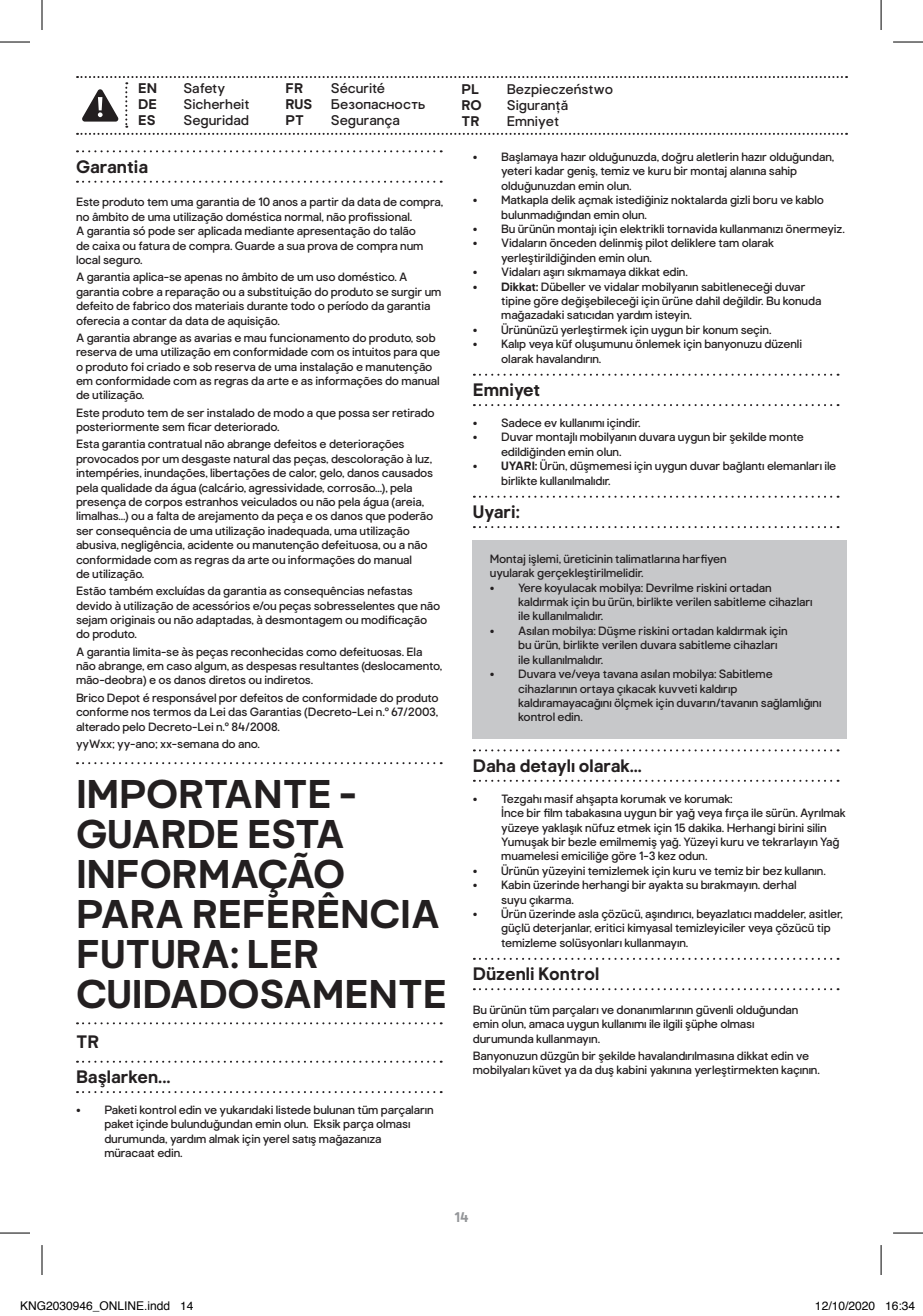
<style>
.page{position:relative;width:923px;height:1316px;background:#fff}
.page>*{position:absolute;margin:0;border:0;box-sizing:border-box;transform-origin:0 0}
.t1{font:700 40px/40px "Good Home";letter-spacing:-.01em;color:#231f20}
.t2{font:700 18px/35.2px "Good Home";color:#231f20}
.t3{font:14px "Good Home";color:#231f20}
.t4{font:700 14px "Good Home";color:#231f20}
.t5{font:700 14px "Good Home";color:#939598}
.t6{font:12px/14.4px "Good Home";letter-spacing:-.01em;color:#231f20}
.t7{font:12px "Helvetica";color:#000}
.s1{font-weight:700}
</style>
<div class="page">
<svg style="left:77px;top:76px;width:770px;height:59px"></svg>
<svg style="left:77px;top:150px;width:365px;height:2px"></svg>
<svg style="left:77px;top:181px;width:365px;height:2px"></svg>
<svg style="left:77px;top:762px;width:365px;height:2px"></svg>
<svg style="left:77px;top:1022px;width:365px;height:2px"></svg>
<svg style="left:77px;top:1060px;width:365px;height:2px"></svg>
<svg style="left:77px;top:1091px;width:365px;height:2px"></svg>
<svg style="left:474px;top:374px;width:365px;height:2px"></svg>
<svg style="left:474px;top:404px;width:365px;height:2px"></svg>
<svg style="left:474px;top:496px;width:365px;height:2px"></svg>
<svg style="left:474px;top:526px;width:365px;height:2px"></svg>
<svg style="left:474px;top:749px;width:365px;height:2px"></svg>
<svg style="left:474px;top:779px;width:365px;height:2px"></svg>
<svg style="left:474px;top:957px;width:365px;height:2px"></svg>
<svg style="left:474px;top:988px;width:365px;height:2px"></svg>
<div style="left:473px;top:540px;width:374px;height:198px;background:#c7c8ca"></div>
<hr style="left:0;top:42px;width:30px;height:1px;background:#000">
<hr style="left:893px;top:42px;width:30px;height:1px;background:#000">
<hr style="left:0;top:1232px;width:30px;height:1px;background:#000">
<hr style="left:893px;top:1232px;width:30px;height:1px;background:#000">
<hr style="left:42px;top:0;width:1px;height:30px;background:#000">
<svg style="left:42px;top:1245px;width:1px;height:29px"></svg>
<hr style="left:881px;top:0;width:1px;height:30px;background:#000">
<svg style="left:881px;top:1245px;width:1px;height:29px"></svg>
<p class="t4" style="left:138px;top:80px;width:20px">EN</p>
<p class="t3" style="left:184px;top:80px;width:43px">Safety</p>
<p class="t4" style="left:138px;top:96px;width:20px">DE</p>
<p class="t3" style="left:184px;top:96px;width:67px">Sicherheit</p>
<p class="t4" style="left:138px;top:112px;width:19px">ES</p>
<p class="t3" style="left:184px;top:112px;width:67px">Seguridad</p>
<p class="t4" style="left:286px;top:80px;width:19px">FR</p>
<p class="t3" style="left:331px;top:80px;width:56px">Sécurité</p>
<p class="t4" style="left:286px;top:96px;width:28px">RUS</p>
<p class="t3" style="left:331px;top:96px;width:96px">Безопасность</p>
<p class="t4" style="left:286px;top:112px;width:20px">PT</p>
<p class="t3" style="left:331px;top:112px;width:71px">Segurança</p>
<h2 class="t2" style="left:76px;top:149px;width:74px">Garantia</h2>
<p class="t6" style="left:76px;top:195px;width:369px">Este produto tem uma garantia de 10 anos a partir da data de compra, no âmbito de uma utilização doméstica normal, não profissional.<br>A garantia só pode ser aplicada mediante apresentação do talão<br>de caixa ou fatura de compra. Guarde a sua prova de compra num local seguro.</p>
<p class="t6" style="left:76px;top:270px;width:367px">A garantia aplica-se apenas no âmbito de um uso doméstico. A garantia cobre a reparação ou a substituição do produto se surgir um defeito de fabrico dos materiais durante todo o período da garantia oferecia a contar da data de aquisição.</p>
<p class="t6" style="left:76px;top:330px;width:366px">A garantia abrange as avarias e mau funcionamento do produto, sob reserva de uma utilização em conformidade com os intuitos para que o produto foi criado e sob reserva de uma instalação e manutenção em conformidade com as regras da arte e as informações do manual de utilização.</p>
<p class="t6" style="left:76px;top:405px;width:360px">Este produto tem de ser instalado de modo a que possa ser retirado posteriormente sem ficar deteriorado.</p>
<p class="t6" style="left:76px;top:437px;width:359px">Esta garantia contratual não abrange defeitos e deteriorações provocados por um desgaste natural das peças, descoloração à luz, intempéries, inundações, libertações de calor, gelo, danos causados pela qualidade da água (calcário, agressividade, corrosão...), pela presença de corpos estranhos veiculados ou não pela água (areia, limalhas...) ou a falta de arejamento da peça e os danos que poderão ser consequência de uma utilização inadequada, uma utilização abusiva, negligência, acidente ou manutenção defeituosa, ou a não conformidade com as regras da arte ou informações do manual<br>de utilização.</p>
<p class="t6" style="left:76px;top:584px;width:366px">Estão também excluídas da garantia as consequências nefastas devido à utilização de acessórios e/ou peças sobresselentes que não sejam originais ou não adaptadas, à desmontagem ou modificação do produto.</p>
<p class="t6" style="left:76px;top:644px;width:368px">A garantia limita-se às peças reconhecidas como defeituosas. Ela não abrange, em caso algum, as despesas resultantes (deslocamento, mão-deobra) e os danos diretos ou indiretos.</p>
<p class="t6" style="left:76px;top:690px;width:364px;text-align:justify">Brico Depot é responsável por defeitos de conformidade do produto conforme nos termos da Lei das Garantias (Decreto-Lei n.º 67/2003, alterado pelo Decreto-Lei n.º 84/2008.</p>
<p class="t6" style="left:76px;top:736px;width:185px">yyWxx; yy-ano; xx-semana do ano.</p>
<h1 class="t1" style="left:76px;top:775px;width:373px">IMPORTANTE -<br>GUARDE ESTA<br>INFORMAÇÃO<br>PARA REFERÊNCIA<br>FUTURA: LER<br>CUIDADOSAMENTE</h1>
<h2 class="t2" style="left:76px;top:1024px;width:96px">TR<br>Başlarken...</h2>
<p class="t6" style="left:104px;top:1102px;width:331px;text-indent:-28px">• Paketi kontrol edin ve yukarıdaki listede bulunan tüm parçaların paket içinde bulunduğundan emin olun. Eksik parça olması durumunda, yardım almak için yerel satış mağazanıza müracaat edin.</p>
<p class="t4" style="left:462px;top:81px;width:19px">PL</p>
<p class="t3" style="left:507px;top:81px;width:108px">Bezpieczeństwo</p>
<p class="t4" style="left:462px;top:97px;width:22px">RO</p>
<p class="t3" style="left:507px;top:97px;width:63px">Siguranță</p>
<p class="t4" style="left:462px;top:113px;width:19px">TR</p>
<p class="t3" style="left:507px;top:113px;width:54px">Emniyet</p>
<p class="t6" style="left:501px;top:150px;width:335px;text-indent:-28px">• Başlamaya hazır olduğunuzda, doğru aletlerin hazır olduğundan, yeteri kadar geniş, temiz ve kuru bir montaj alanına sahip olduğunuzdan emin olun.</p>
<p class="t6" style="left:501px;top:193px;width:324px;text-indent:-28px">• Matkapla delik açmak istediğiniz noktalarda gizli boru ve kablo bulunmadığından emin olun.</p>
<p class="t6" style="left:473px;top:222px;width:373px">• Bu ürünün montajı için elektrikli tornavida kullanmanızı önermeyiz.</p>
<p class="t6" style="left:501px;top:236px;width:275px;text-indent:-28px">• Vidaların önceden delinmiş pilot deliklere tam olarak yerleştirildiğinden emin olun.</p>
<p class="t6" style="left:473px;top:265px;width:217px">• Vidaları aşırı sıkmamaya dikkat edin.</p>
<p class="t6" style="left:501px;top:279px;width:322px;text-indent:-28px">• <span class="s1">Dikkat:</span> Dübeller ve vidalar mobilyanın sabitleneceği duvar tipine göre değişebileceği için ürüne dahil değildir. Bu konuda mağazadaki satıcıdan yardım isteyin.</p>
<p class="t6" style="left:473px;top:322px;width:300px">• Ürününüzü yerleştirmek için uygun bir konum seçin.</p>
<p class="t6" style="left:501px;top:337px;width:302px;text-indent:-28px">• Kalıp veya küf oluşumunu önlemek için banyonuzu düzenli olarak havalandırın.</p>
<h2 class="t2" style="left:473px;top:372px;width:69px">Emniyet</h2>
<p class="t6" style="left:473px;top:416px;width:169px">• Sadece ev kullanımı içindir.</p>
<p class="t6" style="left:501px;top:430px;width:304px;text-indent:-28px">• Duvar montajlı mobilyanın duvara uygun bir şekilde monte edildiğinden emin olun.</p>
<p class="t6" style="left:501px;top:459px;width:337px;text-indent:-28px">• <span class="s1">UYARI:</span> Ürün, düşmemesi için uygun duvar bağlantı elemanları ile birlikte kullanılmalıdır.</p>
<h2 class="t2" style="left:473px;top:494px;width:49px">Uyari:</h2>
<p class="t6" style="left:490px;top:551px;width:238px">Montaj işlemi, üreticinin talimatlarına harfiyen uyularak gerçekleştirilmelidir.</p>
<p class="t6" style="left:518px;top:580px;width:296px;text-indent:-28px">• Yere koyulacak mobilya: Devrilme riskini ortadan kaldırmak için bu ürün, birlikte verilen sabitleme cihazları ile kullanılmalıdır.</p>
<p class="t6" style="left:518px;top:623px;width:271px;text-indent:-28px">• Asılan mobilya: Düşme riskini ortadan kaldırmak için bu ürün, birlikte verilen duvara sabitleme cihazları ile kullanılmalıdır.</p>
<p class="t6" style="left:518px;top:667px;width:305px;text-indent:-28px">• Duvara ve/veya tavana asılan mobilya: Sabitleme cihazlarının ortaya çıkacak kuvveti kaldırıp kaldıramayacağını ölçmek için duvarın/tavanın sağlamlığını kontrol edin.</p>
<h2 class="t2" style="left:473px;top:748px;width:171px">Daha detaylı olarak…</h2>
<p class="t6" style="left:501px;top:791px;width:346px;text-indent:-28px">• Tezgahı masif ahşapta korumak ve korumak:<br>İnce bir film tabakasına uygun bir yağ veya fırça ile sürün. Ayrılmak yüzeye yaklaşık nüfuz etmek için 15 dakika. Herhangi birini silin Yumuşak bir bezle emilmemiş yağ. Yüzeyi kuru ve tekrarlayın Yağ muamelesi emiciliğe göre 1-3 kez odun.</p>
<p class="t6" style="left:473px;top:863px;width:354px">• Ürünün yüzeyini temizlemek için kuru ve temiz bir bez kullanın.</p>
<p class="t6" style="left:501px;top:878px;width:297px;text-indent:-28px">• Kabin üzerinde herhangi bir ayakta su bırakmayın. derhal suyu çıkarma.</p>
<p class="t6" style="left:501px;top:906px;width:343px;text-indent:-28px">• Ürün üzerinde asla çözücü, aşındırıcı, beyazlatıcı maddeler, asitler, güçlü deterjanlar, eritici kimyasal temizleyiciler veya çözücü tip temizleme solüsyonları kullanmayın.</p>
<h2 class="t2" style="left:473px;top:956px;width:128px">Düzenli Kontrol</h2>
<p class="t6" style="left:473px;top:1002px;width:327px">Bu ürünün tüm parçaları ve donanımlarının güvenli olduğundan emin olun, amaca uygun kullanımı ile ilgili şüphe olması durumunda kullanmayın.</p>
<p class="t6" style="left:473px;top:1048px;width:349px">Banyonuzun düzgün bir şekilde havalandırılmasına dikkat edin ve mobilyaları küvet ya da duş kabini yakınına yerleştirmekten kaçının.</p>
<p class="t5" style="left:454px;top:1208px;width:16px">14</p>
<p class="t7" style="left:20px;top:1296px;width:175px">KNG2030946_ONLINE.indd 14</p>
<p class="t7" style="left:815px;top:1296px;width:102px">12/10/2020 16:34</p>
</div>
